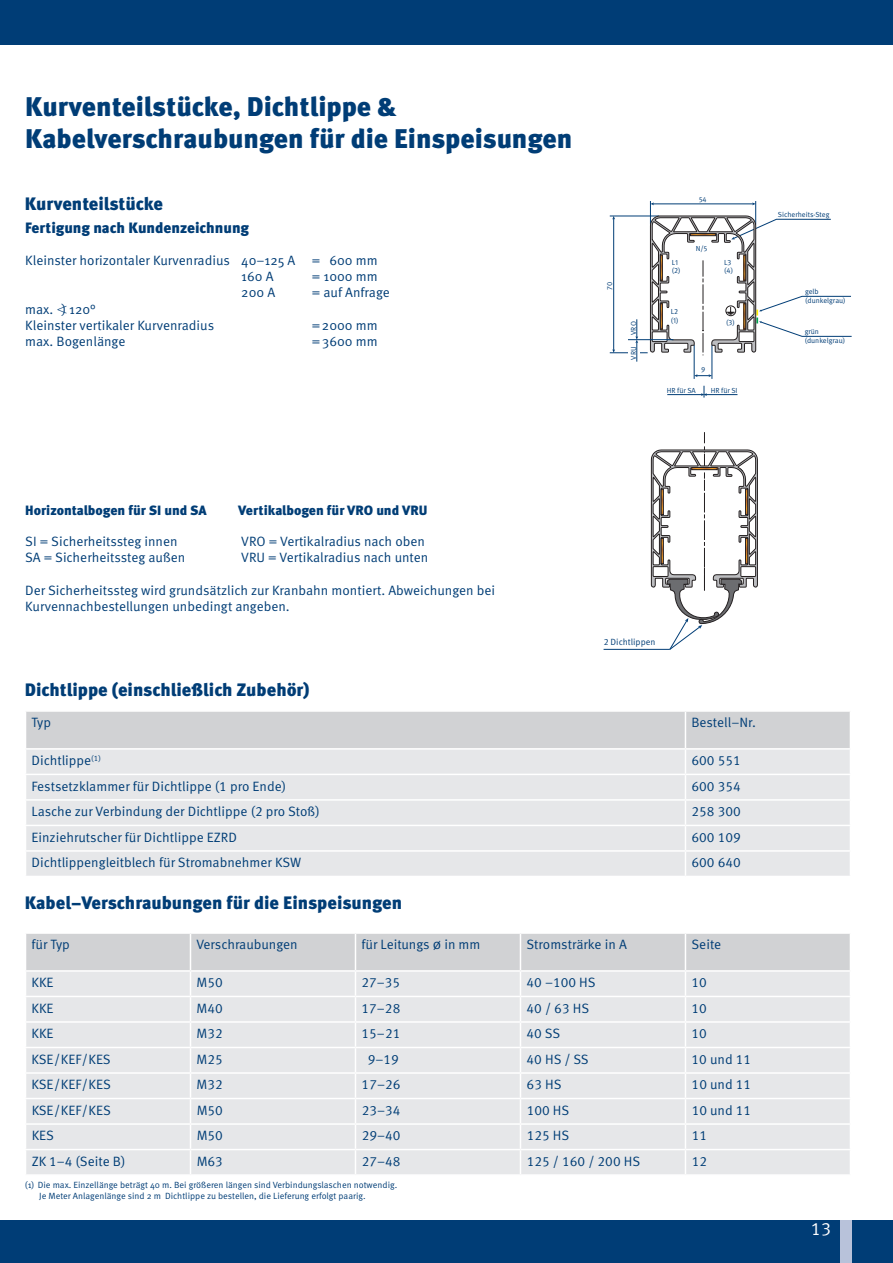
<style>
.page{position:relative;width:893px;height:1263px;background:#fff}
.page>*{position:absolute;margin:0;border:0;box-sizing:border-box;transform-origin:0 0}
.t1{font:900 27px/32.4px "Meta Pro";color:#003d76}
.t2{font:900 18px "Meta Pro";color:#003d76}
.t3{font:18px "Meta Pro";color:#fff}
.t4{font:900 15px "Meta Pro";letter-spacing:-.005em;color:#003d76}
.t5{font:13.5px/16.2px "Meta Pro";color:#003d76}
.t6{font:900 13.5px "Meta Pro";color:#003d76}
.t7{font:9px/10.8px "Meta Pro";color:#003d76}
.t8{font:7.35px/8.9px "Meta Pro";color:#003d76}
</style>
<div class="page">
<div style="left:0;top:1220px;width:893px;height:43px;background:#003d76"></div>
<div style="left:840px;top:1220px;width:11px;height:43px;background:#b8c2da"></div>
<div style="left:0;top:0;width:893px;height:45px;background:#003d76"></div>
<svg style="left:26px;top:933px;width:824px;height:241px;background:#e4e5e7"></svg>
<svg style="left:26px;top:711px;width:824px;height:165px;background:#e2e3e5"></svg>
<hr style="left:610px;top:352px;width:38px;height:1px;background:#003d76">
<div style="left:628px;top:344px;width:11px;height:16px;background:#fff"></div>
<hr style="left:694px;top:345px;width:1px;height:34px;background:#003d76">
<hr style="left:712px;top:345px;width:1px;height:34px;background:#003d76">
<hr style="left:613px;top:218px;width:1px;height:132px;background:#003d76">
<hr style="left:610px;top:216px;width:49px;height:1px;background:#003d76">
<svg style="left:650px;top:201px;width:202px;height:154px"></svg>
<hr style="left:706px;top:394px;width:31px;height:1px;background:#003d76">
<hr style="left:667px;top:394px;width:35px;height:1px;background:#003d76">
<svg style="left:701px;top:386px;width:6px;height:12px"></svg>
<hr style="left:628px;top:339px;width:45px;height:1px;background:#003d76">
<svg style="left:635px;top:319px;width:3px;height:43px"></svg>
<svg style="left:694px;top:374px;width:18px;height:3px"></svg>
<hr style="left:604px;top:649px;width:66px;height:1px;background:#003d76">
<svg style="left:651px;top:432px;width:107px;height:217px"></svg>
<h1 class="t1" style="left:25px;top:91px;width:549px">Kurventeilstücke, Dichtlippe &amp;<br>Kabelverschraubungen für die Einspeisungen</h1>
<h2 class="t2" style="left:25px;top:193px;width:140px">Kurventeilstücke</h2>
<p class="t4" style="left:25px;top:218px;width:225px">Fertigung nach Kundenzeichnung</p>
<p class="t5" style="left:241px;top:252px;width:138px;text-indent:-216px">Kleinster horizontaler Kurvenradius 40–125 A = 600 mm<br>160 A</p>
<p class="t5" style="left:312px;top:269px;width:68px">= 1000 mm</p>
<p class="t5" style="left:25px;top:301px;width:190px">max. ) 120°<br>Kleinster vertikaler Kurvenradius</p>
<p class="t5" style="left:241px;top:285px;width:36px">200 A</p>
<p class="t5" style="left:312px;top:285px;width:80px">= auf Anfrage</p>
<p class="t5" style="left:312px;top:317px;width:68px">=2000 mm</p>
<p class="t5" style="left:25px;top:333px;width:102px">max. Bogenlänge</p>
<p class="t5" style="left:312px;top:333px;width:68px">=3600 mm</p>
<p class="t8" style="left:605px;top:290px;width:10px;rotate:-90deg">70</p>
<p class="t8" style="left:629px;top:335px;width:15px;rotate:-90deg">VRO</p>
<p class="t8" style="left:629px;top:360px;width:14px;rotate:-90deg">VRU</p>
<p class="t8" style="left:699px;top:195px;width:9px">54</p>
<p class="t8" style="left:672px;top:258px;width:10px">L1 (2)</p>
<p class="t8" style="left:671px;top:308px;width:9px">L2 (1)</p>
<p class="t8" style="left:696px;top:244px;width:13px">N/5</p>
<p class="t8" style="left:701px;top:365px;width:6px">9</p>
<p class="t8" style="left:724px;top:258px;width:10px">L3 (4)</p>
<p class="t8" style="left:726px;top:318px;width:10px">(3)</p>
<p class="t8" style="left:667px;top:386px;width:31px">HR für SA</p>
<p class="t8" style="left:711px;top:386px;width:28px">HR für SI</p>
<p class="t8" style="left:778px;top:210px;width:53px">Sicherheits-Steg</p>
<p class="t8" style="left:805px;top:287px;width:42px">gelb (dunkelgrau)</p>
<p class="t8" style="left:805px;top:327px;width:42px">grün (dunkelgrau)</p>
<p class="t6" style="left:25px;top:502px;width:183px">Horizontalbogen für SI und SA</p>
<p class="t6" style="left:238px;top:502px;width:191px">Vertikalbogen für VRO und VRU</p>
<p class="t5" style="left:25px;top:533px;width:154px">SI = Sicherheitssteg innen</p>
<p class="t5" style="left:241px;top:533px;width:185px">VRO = Vertikalradius nach oben</p>
<p class="t5" style="left:25px;top:550px;width:162px">SA = Sicherheitssteg außen</p>
<p class="t5" style="left:241px;top:550px;width:189px">VRU = Vertikalradius nach unten</p>
<p class="t5" style="left:25px;top:582px;width:471px">Der Sicherheitssteg wird grundsätzlich zur Kranbahn montiert. Abweichungen bei<br>Kurvennachbestellungen unbedingt angeben.</p>
<h2 class="t2" style="left:25px;top:678px;width:286px">Dichtlippe (einschließlich Zubehör)</h2>
<p class="t7" style="left:604px;top:637px;width:53px">2 Dichtlippen</p>
<p class="t5" style="left:32px;top:714px;width:21px">Typ</p>
<p class="t5" style="left:691px;top:714px;width:66px">Bestell–Nr.</p>
<p class="t5" style="left:32px;top:752px;width:71px">Dichtlippe<sup>(1)</sup></p>
<p class="t5" style="left:691px;top:752px;width:51px">600 551</p>
<p class="t5" style="left:32px;top:778px;width:256px">Festsetzklammer für Dichtlippe (1 pro Ende)</p>
<p class="t5" style="left:691px;top:778px;width:51px">600 354</p>
<p class="t5" style="left:32px;top:803px;width:290px">Lasche zur Verbindung der Dichtlippe (2 pro Stoß)</p>
<p class="t5" style="left:691px;top:803px;width:51px">258 300</p>
<p class="t5" style="left:32px;top:829px;width:207px">Einziehrutscher für Dichtlippe EZRD</p>
<p class="t5" style="left:691px;top:829px;width:51px">600 109</p>
<p class="t5" style="left:32px;top:854px;width:271px">Dichtlippengleitblech für Stromabnehmer KSW</p>
<p class="t5" style="left:691px;top:854px;width:51px">600 640</p>
<h2 class="t2" style="left:25px;top:892px;width:379px">Kabel–Verschraubungen für die Einspeisungen</h2>
<p class="t5" style="left:32px;top:937px;width:40px">für Typ</p>
<p class="t5" style="left:196px;top:937px;width:103px">Verschraubungen</p>
<p class="t5" style="left:361px;top:937px;width:121px">für Leitungs Ø in mm</p>
<p class="t5" style="left:526px;top:937px;width:102px">Stromsträrke in A</p>
<p class="t5" style="left:691px;top:937px;width:31px">Seite</p>
<p class="t5" style="left:32px;top:974px;width:24px">KKE</p>
<p class="t5" style="left:197px;top:974px;width:28px">M50</p>
<p class="t5" style="left:362px;top:974px;width:40px">27–35</p>
<p class="t5" style="left:526px;top:974px;width:71px">40 –100 HS</p>
<p class="t5" style="left:691px;top:974px;width:17px">10</p>
<p class="t5" style="left:32px;top:1000px;width:24px">KKE</p>
<p class="t5" style="left:197px;top:1000px;width:28px">M40</p>
<p class="t5" style="left:362px;top:1000px;width:40px">17–28</p>
<p class="t5" style="left:527px;top:1000px;width:64px">40 / 63 HS</p>
<p class="t5" style="left:691px;top:1000px;width:17px">10</p>
<p class="t5" style="left:32px;top:1025px;width:24px">KKE</p>
<p class="t5" style="left:197px;top:1025px;width:28px">M32</p>
<p class="t5" style="left:362px;top:1025px;width:40px">15–21</p>
<p class="t5" style="left:527px;top:1025px;width:35px">40 SS</p>
<p class="t5" style="left:692px;top:1025px;width:17px">10</p>
<p class="t5" style="left:32px;top:1051px;width:81px">KSE/KEF/KES</p>
<p class="t5" style="left:197px;top:1051px;width:28px">M25</p>
<p class="t5" style="left:368px;top:1051px;width:33px">9–19</p>
<p class="t5" style="left:527px;top:1051px;width:64px">40 HS / SS</p>
<p class="t5" style="left:692px;top:1051px;width:61px">10 und 11</p>
<p class="t5" style="left:32px;top:1076px;width:81px">KSE/KEF/KES</p>
<p class="t5" style="left:197px;top:1076px;width:28px">M32</p>
<p class="t5" style="left:362px;top:1076px;width:40px">17–26</p>
<p class="t5" style="left:527px;top:1076px;width:36px">63 HS</p>
<p class="t5" style="left:692px;top:1076px;width:61px">10 und 11</p>
<p class="t5" style="left:32px;top:1102px;width:81px">KSE/KEF/KES</p>
<p class="t5" style="left:197px;top:1102px;width:28px">M50</p>
<p class="t5" style="left:362px;top:1102px;width:40px">23–34</p>
<p class="t5" style="left:527px;top:1102px;width:44px">100 HS</p>
<p class="t5" style="left:692px;top:1102px;width:61px">10 und 11</p>
<p class="t5" style="left:32px;top:1127px;width:24px">KES</p>
<p class="t5" style="left:197px;top:1127px;width:28px">M50</p>
<p class="t5" style="left:362px;top:1127px;width:40px">29–40</p>
<p class="t5" style="left:527px;top:1127px;width:44px">125 HS</p>
<p class="t5" style="left:692px;top:1127px;width:17px">11</p>
<p class="t5" style="left:32px;top:1153px;width:95px">ZK 1–4 (Seite B)</p>
<p class="t5" style="left:197px;top:1153px;width:28px">M63</p>
<p class="t5" style="left:362px;top:1153px;width:40px">27–48</p>
<p class="t5" style="left:527px;top:1153px;width:115px">125 / 160 / 200 HS</p>
<p class="t5" style="left:692px;top:1153px;width:17px">12</p>
<p class="t7" style="left:39px;top:1180px;width:360px;text-indent:-14px">(1) Die max. Einzellänge beträgt 40 m. Bei größeren längen sind Verbindungslaschen notwendig.<br>Je Meter Anlagenlänge sind 2 m Dichtlippe zu bestellen, die Lieferung erfolgt paarig.</p>
<h2 class="t3" style="left:811px;top:1218px;width:22px">13</h2>
</div>
